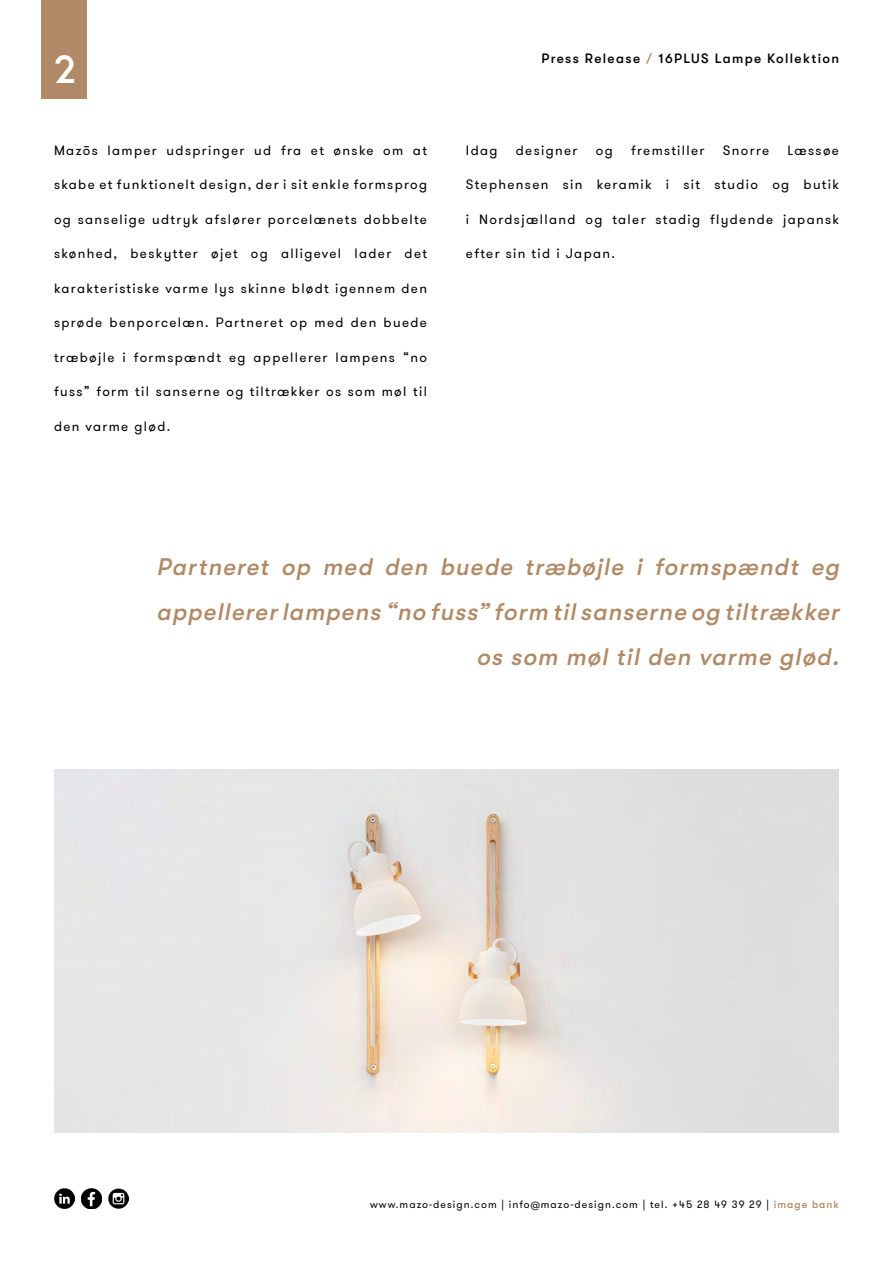
<style>
.page{position:relative;width:893px;height:1263px;background:#fff}
.page>*{position:absolute;margin:0;border:0;box-sizing:border-box;transform-origin:0 0}
.t1{font:500 36px "Futwora Pro Trial";color:#fff}
.t2{font:italic 500 24px/45px "GT Walsheim Pro";color:#b08a66;text-align:right}
.t3{font:13.5px "GT Walsheim Pro";letter-spacing:.1em;color:#000}
.t4{font:500 13.5px "GT Walsheim Pro";letter-spacing:.1em;color:#000}
.t5{font:10.5px "GT Walsheim Pro";letter-spacing:.1em;color:#000}
.s1{color:#b08a66}
.s2{font-weight:500;color:#fff}
</style>
<div class="page">
<div style="left:41px;top:0;width:46px;height:99px;background:#b08a66"></div>
<img style="left:54px;top:770px;width:785px;height:363px">
<img style="left:109px;top:1188px;width:20px;height:21px">
<img style="left:81px;top:1188px;width:21px;height:21px">
<img style="left:54px;top:1188px;width:20px;height:21px">
<h1 class="t1" style="left:54px;top:51px;width:23px">2</h1>
<p class="t3" style="left:54px;top:142px;width:374px">Mazōs lamper udspringer ud fra et ønske om at</p>
<p class="t3" style="left:54px;top:176px;width:375px">skabe et funktionelt design, der i sit enkle formsprog</p>
<p class="t3" style="left:54px;top:211px;width:374px">og sanselige udtryk afslører porcelænets dobbelte</p>
<p class="t3" style="left:54px;top:245px;width:374px">skønhed, beskytter øjet og alligevel lader det</p>
<p class="t3" style="left:54px;top:280px;width:374px">karakteristiske varme lys skinne blødt igennem den</p>
<p class="t3" style="left:54px;top:314px;width:374px">sprøde benporcelæn. Partneret op med den buede</p>
<p class="t3" style="left:54px;top:349px;width:374px">træbøjle i formspændt eg appellerer lampens “no</p>
<p class="t3" style="left:54px;top:383px;width:374px">fuss” form til sanserne og tiltrækker os som møl til</p>
<p class="t3" style="left:54px;top:418px;width:118px">den varme glød.</p>
<p class="t4" style="left:541px;top:51px;width:299px">Press Release <span class="s1">/</span> 16PLUS Lampe Kollektion</p>
<p class="t3" style="left:466px;top:142px;width:33px">Idag</p>
<p class="t3" style="left:516px;top:142px;width:63px">designer</p>
<p class="t3" style="left:596px;top:142px;width:18px">og</p>
<p class="t3" style="left:631px;top:142px;width:75px">fremstiller</p>
<p class="t3" style="left:723px;top:142px;width:48px">Snorre</p>
<p class="t3" style="left:788px;top:142px;width:53px">Læssøe</p>
<p class="t3" style="left:466px;top:176px;width:374px">Stephensen sin keramik i sit studio og butik</p>
<p class="t3" style="left:466px;top:211px;width:374px">i Nordsjælland og taler stadig flydende japansk</p>
<p class="t3" style="left:466px;top:245px;width:150px">efter sin tid i Japan.</p>
<h2 class="t2" style="left:157px;top:544px;width:689px">Partneret op med den buede træbøjle i formspændt eg appellerer lampens “no fuss” form til sanserne og tiltrækker os som møl til den varme glød.</h2>
<p class="t5" style="left:370px;top:1198px;width:470px">www.mazo-design.com | info@mazo-design.com | tel. +45 28 49 39 29 | <span class="s2">image bank</span></p>
</div>
